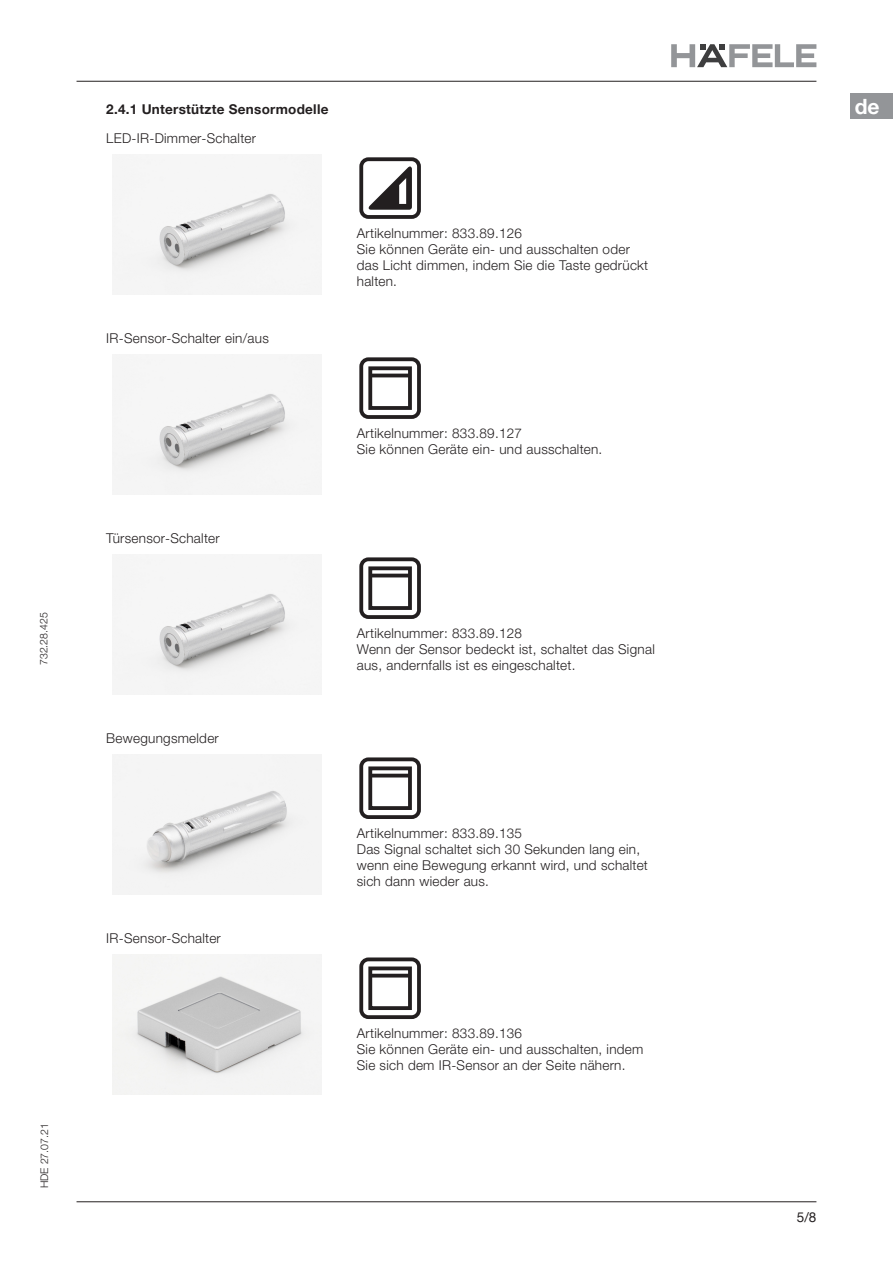
<style>
.page{position:relative;width:893px;height:1263px;background:#fff}
.page>*{position:absolute;margin:0;border:0;box-sizing:border-box;transform-origin:0 0}
.t1{font:700 21px "Helvetica Neue LTW1 G";color:#fff}
.t2{font:300 13.5px/16.2px "Helvetica Neue LTW1 G";letter-spacing:.02em;color:#231f20}
.t3{font:700 13.5px "Helvetica Neue LTW1 G";letter-spacing:.02em;color:#231f20}
.t4{font:13.5px "Helvetica Neue LTW1 G";color:#231f20}
.t5{font:300 10.5px "Helvetica Neue LTW1 G";color:#231f20}
</style>
<div class="page">
<hr style="left:77px;top:1201px;width:739px;height:1px;background:#231f20">
<hr style="left:77px;top:81px;width:739px;height:1px;background:#231f20">
<svg style="left:671px;top:44px;width:145px;height:23px"></svg>
<div style="left:850px;top:94px;width:43px;height:25px;background:#939598"></div>
<img style="left:112px;top:155px;width:209px;height:139px">
<div style="left:359px;top:157px;width:62px;height:62px;border:4px solid #231f20;border-radius:7px"></div>
<svg style="left:368px;top:166px;width:44px;height:44px"></svg>
<img style="left:112px;top:355px;width:209px;height:139px">
<div style="left:359px;top:357px;width:62px;height:62px;border:4px solid #231f20;border-radius:7px"></div>
<div style="left:368px;top:366px;width:44px;height:44px;border:4px solid #231f20"></div>
<hr style="left:370px;top:374px;width:40px;height:3px;background:#231f20">
<img style="left:112px;top:555px;width:209px;height:139px">
<div style="left:359px;top:557px;width:62px;height:62px;border:4px solid #231f20;border-radius:7px"></div>
<div style="left:368px;top:566px;width:44px;height:44px;border:4px solid #231f20"></div>
<hr style="left:370px;top:574px;width:40px;height:3px;background:#231f20">
<img style="left:112px;top:755px;width:209px;height:139px">
<div style="left:359px;top:757px;width:62px;height:62px;border:4px solid #231f20;border-radius:7px"></div>
<div style="left:368px;top:766px;width:44px;height:44px;border:4px solid #231f20"></div>
<hr style="left:370px;top:774px;width:40px;height:3px;background:#231f20">
<img style="left:112px;top:955px;width:209px;height:139px">
<div style="left:359px;top:957px;width:62px;height:62px;border:4px solid #231f20;border-radius:7px"></div>
<div style="left:368px;top:966px;width:44px;height:44px;border:4px solid #231f20"></div>
<hr style="left:370px;top:974px;width:40px;height:3px;background:#231f20">
<p class="t5" style="left:37px;top:665px;width:54px;rotate:-90deg">732.28.425</p>
<p class="t5" style="left:38px;top:1188px;width:66px;rotate:-90deg">HDE 27.07.21</p>
<p class="t3" style="left:106px;top:101px;width:224px">2.4.1 Unterstützte Sensormodelle</p>
<h1 class="t1" style="left:855px;top:93px;width:26px">de</h1>
<p class="t2" style="left:106px;top:130px;width:151px">LED-IR-Dimmer-Schalter</p>
<p class="t2" style="left:106px;top:330px;width:164px">IR-Sensor-Schalter ein/aus</p>
<p class="t2" style="left:106px;top:530px;width:115px">Türsensor-Schalter</p>
<p class="t2" style="left:106px;top:730px;width:114px">Bewegungsmelder</p>
<p class="t2" style="left:106px;top:930px;width:116px">IR-Sensor-Schalter</p>
<p class="t2" style="left:357px;top:225px;width:293px">Artikelnummer: 833.89.126<br>Sie können Geräte ein- und ausschalten oder das Licht dimmen, indem Sie die Taste gedrückt halten.</p>
<p class="t2" style="left:357px;top:425px;width:247px">Artikelnummer: 833.89.127<br>Sie können Geräte ein- und ausschalten.</p>
<p class="t2" style="left:357px;top:625px;width:299px">Artikelnummer: 833.89.128<br>Wenn der Sensor bedeckt ist, schaltet das Signal aus, andernfalls ist es eingeschaltet.</p>
<p class="t2" style="left:357px;top:825px;width:293px">Artikelnummer: 833.89.135<br>Das Signal schaltet sich 30 Sekunden lang ein, wenn eine Bewegung erkannt wird, und schaltet sich dann wieder aus.</p>
<p class="t2" style="left:357px;top:1025px;width:288px">Artikelnummer: 833.89.136<br>Sie können Geräte ein- und ausschalten, indem<br>Sie sich dem IR-Sensor an der Seite nähern.</p>
<p class="t4" style="left:797px;top:1208px;width:21px">5/8</p>
</div>
